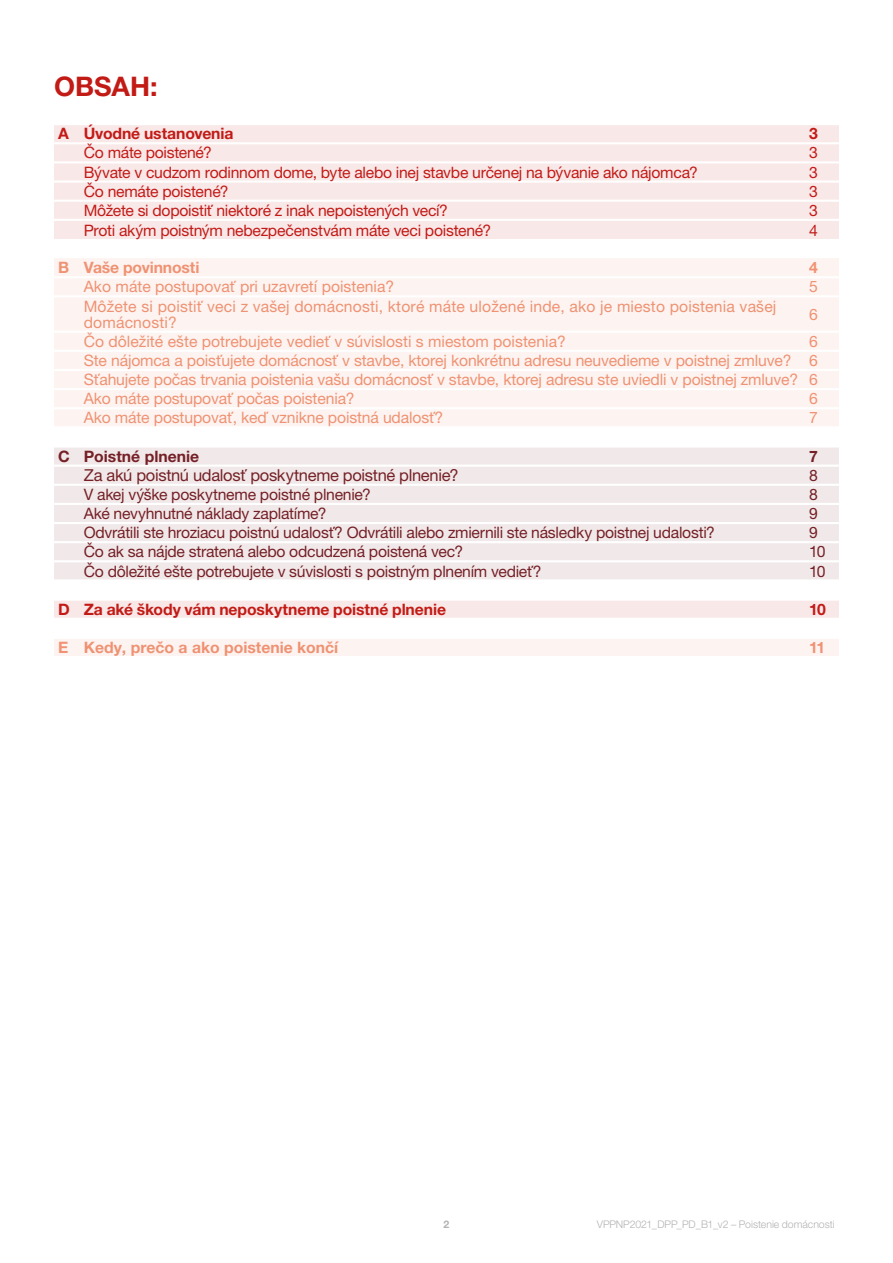
<style>
.page{position:relative;width:893px;height:1263px;background:#fff}
.page>*{position:absolute;margin:0;border:0;box-sizing:border-box;transform-origin:0 0}
.t1{font:700 27px "Helvetica Neue LT Pro";color:#c21b16}
.t2{font:16.5px "Helvetica Neue LT Pro";letter-spacing:-.02em;color:#752127}
.t3{font:15.75px/19.2px "Helvetica Neue LT Pro";color:#ef9273}
.t4{font:15.75px "Helvetica Neue LT Pro";letter-spacing:-.02em;color:#752027}
.t5{font:15.75px "Helvetica Neue LT Pro";letter-spacing:-.02em;color:#c21b17}
.t6{font:700 15.75px "Helvetica Neue LT Pro";letter-spacing:-.005em;color:#c21b16}
.t7{font:700 15.75px "Helvetica Neue LT Pro";color:#ef9273}
.t8{font:700 15.75px "Helvetica Neue LT Pro";letter-spacing:-.005em;color:#c21b17}
.t9{font:700 15.75px "Helvetica Neue LT Pro";letter-spacing:-.01em;color:#f09273}
.t10{font:700 15.75px "Helvetica Neue LT Pro";color:#752027}
.t11{font:15.75px "Helvetica Neue LT Pro";color:#752127}
.t12{font:15.75px "Helvetica Neue LT Pro";color:#f09273}
.t13{font:700 15.75px "Helvetica Neue LT Pro";color:#752127}
.t14{font:300 10.5px "Helvetica Neue LT Pro";letter-spacing:-.005em;color:#b3b2b2}
.t15{font:700 10.5px "Helvetica Neue LT Pro";color:#b3b2b2}
.s1{color:#f09273}
.s2{color:#752127}
.s3{color:#c21b17}
</style>
<div class="page">
<div style="left:54px;top:125px;width:785px;height:114px;background:#f9e8e8"></div>
<svg style="left:54px;top:258px;width:785px;height:398px;fill:#fdf4f1"></svg>
<div style="left:54px;top:448px;width:785px;height:131px;background:#f1e9e9"></div>
<hr style="left:54px;top:276px;width:30px;height:2px;background:#fff">
<hr style="left:84px;top:276px;width:725px;height:2px;background:#fff">
<hr style="left:809px;top:276px;width:30px;height:2px;background:#fff">
<hr style="left:54px;top:295px;width:30px;height:2px;background:#fff">
<hr style="left:84px;top:295px;width:725px;height:2px;background:#fff">
<hr style="left:809px;top:295px;width:30px;height:2px;background:#fff">
<hr style="left:54px;top:331px;width:30px;height:2px;background:#fff">
<hr style="left:84px;top:331px;width:725px;height:2px;background:#fff">
<hr style="left:809px;top:331px;width:30px;height:2px;background:#fff">
<hr style="left:54px;top:350px;width:30px;height:2px;background:#fff">
<hr style="left:84px;top:350px;width:725px;height:2px;background:#fff">
<hr style="left:809px;top:350px;width:30px;height:2px;background:#fff">
<hr style="left:54px;top:369px;width:30px;height:2px;background:#fff">
<hr style="left:84px;top:369px;width:725px;height:2px;background:#fff">
<hr style="left:809px;top:369px;width:30px;height:2px;background:#fff">
<hr style="left:54px;top:388px;width:30px;height:2px;background:#fff">
<hr style="left:84px;top:388px;width:725px;height:2px;background:#fff">
<hr style="left:809px;top:388px;width:30px;height:2px;background:#fff">
<hr style="left:54px;top:407px;width:30px;height:2px;background:#fff">
<hr style="left:84px;top:407px;width:725px;height:2px;background:#fff">
<hr style="left:809px;top:407px;width:30px;height:2px;background:#fff">
<hr style="left:54px;top:426px;width:30px;height:2px;background:#fff">
<hr style="left:84px;top:426px;width:725px;height:2px;background:#fff">
<hr style="left:809px;top:426px;width:30px;height:2px;background:#fff">
<hr style="left:54px;top:445px;width:30px;height:3px;background:#fff">
<hr style="left:84px;top:445px;width:725px;height:3px;background:#fff">
<hr style="left:809px;top:445px;width:30px;height:3px;background:#fff">
<hr style="left:54px;top:465px;width:30px;height:2px;background:#fff">
<hr style="left:84px;top:465px;width:725px;height:2px;background:#fff">
<hr style="left:809px;top:465px;width:30px;height:2px;background:#fff">
<hr style="left:54px;top:484px;width:30px;height:2px;background:#fff">
<hr style="left:84px;top:484px;width:725px;height:2px;background:#fff">
<hr style="left:809px;top:484px;width:30px;height:2px;background:#fff">
<hr style="left:54px;top:503px;width:30px;height:2px;background:#fff">
<hr style="left:84px;top:503px;width:725px;height:2px;background:#fff">
<hr style="left:809px;top:503px;width:30px;height:2px;background:#fff">
<hr style="left:54px;top:522px;width:30px;height:2px;background:#fff">
<hr style="left:84px;top:522px;width:725px;height:2px;background:#fff">
<hr style="left:809px;top:522px;width:30px;height:2px;background:#fff">
<hr style="left:54px;top:541px;width:30px;height:2px;background:#fff">
<hr style="left:84px;top:541px;width:725px;height:2px;background:#fff">
<hr style="left:809px;top:541px;width:30px;height:2px;background:#fff">
<hr style="left:54px;top:560px;width:30px;height:2px;background:#fff">
<hr style="left:84px;top:560px;width:725px;height:2px;background:#fff">
<hr style="left:809px;top:560px;width:30px;height:2px;background:#fff">
<hr style="left:54px;top:579px;width:30px;height:2px;background:#fff">
<hr style="left:84px;top:579px;width:725px;height:2px;background:#fff">
<hr style="left:809px;top:579px;width:30px;height:2px;background:#fff">
<hr style="left:54px;top:598px;width:30px;height:3px;background:#fff">
<hr style="left:84px;top:598px;width:725px;height:3px;background:#fff">
<hr style="left:809px;top:598px;width:30px;height:3px;background:#fff">
<hr style="left:54px;top:618px;width:30px;height:2px;background:#fff">
<hr style="left:84px;top:618px;width:725px;height:2px;background:#fff">
<hr style="left:809px;top:618px;width:30px;height:2px;background:#fff">
<hr style="left:54px;top:637px;width:30px;height:2px;background:#fff">
<hr style="left:84px;top:637px;width:725px;height:2px;background:#fff">
<hr style="left:809px;top:637px;width:30px;height:2px;background:#fff">
<hr style="left:54px;top:142px;width:30px;height:2px;background:#fff">
<hr style="left:84px;top:142px;width:725px;height:2px;background:#fff">
<hr style="left:809px;top:142px;width:30px;height:2px;background:#fff">
<hr style="left:54px;top:161px;width:30px;height:2px;background:#fff">
<hr style="left:84px;top:161px;width:725px;height:2px;background:#fff">
<hr style="left:809px;top:161px;width:30px;height:2px;background:#fff">
<hr style="left:54px;top:180px;width:30px;height:3px;background:#fff">
<hr style="left:84px;top:180px;width:725px;height:3px;background:#fff">
<hr style="left:809px;top:180px;width:30px;height:3px;background:#fff">
<hr style="left:54px;top:200px;width:30px;height:2px;background:#fff">
<hr style="left:84px;top:200px;width:725px;height:2px;background:#fff">
<hr style="left:809px;top:200px;width:30px;height:2px;background:#fff">
<hr style="left:54px;top:219px;width:30px;height:2px;background:#fff">
<hr style="left:84px;top:219px;width:725px;height:2px;background:#fff">
<hr style="left:809px;top:219px;width:30px;height:2px;background:#fff">
<h1 class="t1" style="left:54px;top:69px;width:105px">OBSAH:</h1>
<p class="t8" style="left:58px;top:124px;width:177px">A Úvodné ustanovenia</p>
<p class="t8" style="left:809px;top:124px;width:10px">3</p>
<p class="t5" style="left:84px;top:143px;width:130px">Čo máte poistené?</p>
<p class="t5" style="left:809px;top:143px;width:10px">3</p>
<p class="t5" style="left:84px;top:163px;width:616px">Bývate v cudzom rodinnom dome, byte alebo inej stavbe určenej na bývanie ako nájomca?</p>
<p class="t5" style="left:809px;top:163px;width:10px">3</p>
<p class="t5" style="left:84px;top:182px;width:146px">Čo nemáte poistené?</p>
<p class="t5" style="left:809px;top:182px;width:10px">3</p>
<p class="t5" style="left:84px;top:201px;width:366px">Môžete si dopoistiť niektoré z inak nepoistených vecí?</p>
<p class="t5" style="left:809px;top:201px;width:10px">3</p>
<p class="t5" style="left:84px;top:221px;width:409px">Proti akým poistným nebezpečenstvám máte veci poistené?</p>
<p class="t5" style="left:809px;top:221px;width:10px">4</p>
<p class="t9" style="left:58px;top:257px;width:143px">B Vaše povinnosti</p>
<p class="t9" style="left:809px;top:257px;width:10px">4</p>
<p class="t3" style="left:84px;top:277px;width:312px">Ako máte postupovať pri uzavretí poistenia?</p>
<p class="t12" style="left:809px;top:277px;width:10px">5</p>
<p class="t3" style="left:84px;top:298px;width:694px;line-height:15.8px">Môžete si poistiť veci z vašej domácnosti, ktoré máte uložené inde, ako je miesto poistenia vašej domácnosti?</p>
<p class="t12" style="left:809px;top:305px;width:10px">6</p>
<p class="t3" style="left:84px;top:331px;width:484px">Čo dôležité ešte potrebujete vedieť v súvislosti s miestom poistenia?</p>
<p class="t3" style="left:84px;top:331px;width:736px;text-align:justify;text-indent:725px"><span class="s1">6<br></span>Ste nájomca a poisťujete domácnosť v stavbe, ktorej konkrétnu adresu neuvedieme v poistnej zmluve? <span class="s1">6<br></span>Sťahujete počas trvania poistenia vašu domácnosť v stavbe, ktorej adresu ste uviedli v poistnej zmluve? <span class="s1">6<br></span>Ako máte postupovať počas poistenia?</p>
<p class="t12" style="left:809px;top:389px;width:10px">6</p>
<p class="t3" style="left:84px;top:408px;width:361px">Ako máte postupovať, keď vznikne poistná udalosť?</p>
<p class="t12" style="left:809px;top:408px;width:10px">7</p>
<p class="t10" style="left:58px;top:446px;width:142px"><span class="s2">C</span> Poistné plnenie</p>
<p class="t13" style="left:809px;top:446px;width:10px">7</p>
<p class="t2" style="left:84px;top:465px;width:376px">Za akú poistnú udalosť poskytneme poistné plnenie?</p>
<p class="t11" style="left:809px;top:466px;width:10px">8</p>
<p class="t4" style="left:84px;top:485px;width:289px">V akej výške poskytneme poistné plnenie?</p>
<p class="t11" style="left:809px;top:485px;width:10px">8</p>
<p class="t4" style="left:84px;top:504px;width:244px">Aké nevyhnutné náklady zaplatíme?</p>
<p class="t11" style="left:809px;top:504px;width:10px">9</p>
<p class="t4" style="left:84px;top:523px;width:633px">Odvrátili ste hroziacu poistnú udalosť? Odvrátili alebo zmiernili ste následky poistnej udalosti?</p>
<p class="t11" style="left:809px;top:523px;width:10px">9</p>
<p class="t4" style="left:84px;top:542px;width:381px">Čo ak sa nájde stratená alebo odcudzená poistená vec?</p>
<p class="t11" style="left:809px;top:542px;width:18px">10</p>
<p class="t4" style="left:84px;top:561px;width:459px">Čo dôležité ešte potrebujete v súvislosti s poistným plnením vedieť?</p>
<p class="t11" style="left:809px;top:561px;width:18px">10</p>
<p class="t6" style="left:58px;top:599px;width:389px"><span class="s3">D</span> Za aké škody vám neposkytneme poistné plnenie</p>
<p class="t8" style="left:809px;top:599px;width:18px">10</p>
<p class="t7" style="left:58px;top:638px;width:282px"><span class="s1">E</span> Kedy, prečo a ako poistenie končí</p>
<p class="t9" style="left:809px;top:638px;width:18px">11</p>
<p class="t15" style="left:444px;top:1218px;width:7px">2</p>
<p class="t14" style="left:597px;top:1218px;width:239px">VPPNP2021_DPP_PD_B1_v2 – Poistenie domácnosti</p>
</div>
